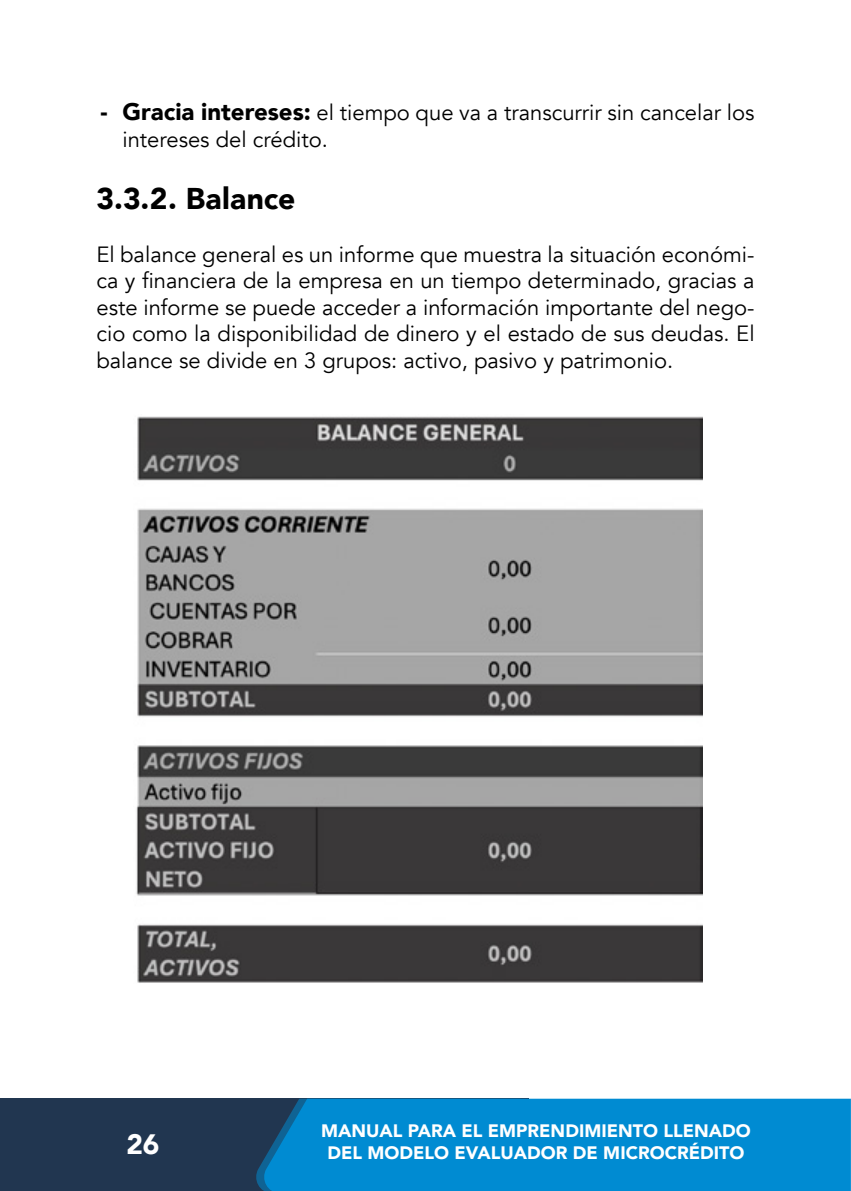
<style>
.page{position:relative;width:851px;height:1191px;background:#fff}
.page>*{position:absolute;margin:0;border:0;box-sizing:border-box;transform-origin:0 0}
.t1{font:900 30px "Avenir";letter-spacing:.005em;color:#000}
.t2{font:900 28px "Avenir";color:#fff}
.t3{font:22px/26.4px "Avenir";color:#000}
.t4{font:900 18px/22px "Avenir";color:#fff;text-align:center}
.s1{font-weight:900;font-size:24px}
</style>
<div class="page">
<div style="left:0;top:1098px;width:528px;height:93px;background:#213650"></div>
<div style="left:260px;top:1098px;width:590px;height:93px;background:#008bd2"></div>
<svg style="left:850px;top:1098px;width:1px;height:93px"></svg>
<img style="left:136px;top:416px;width:566px;height:567px">
<p class="t3" style="left:122px;top:100px;width:633px;text-indent:-22px"><span class="s1">- Gracia intereses:</span> el tiempo que va a transcurrir sin cancelar los intereses del crédito.</p>
<h1 class="t1" style="left:96px;top:173px;width:200px">3.3.2. Balance</h1>
<p class="t3" style="left:96px;top:242px;width:659px;text-align:justify">El balance general es un informe que muestra la situación económi&shy;ca y financiera de la empresa en un tiempo determinado, gracias a este informe se puede acceder a información importante del nego&shy;cio como la disponibilidad de dinero y el estado de sus deudas. El balance se divide en 3 grupos: activo, pasivo y patrimonio.</p>
<p class="t2" style="left:126px;top:1120px;width:35px">26</p>
<p class="t4" style="left:321px;top:1118px;width:431px">MANUAL PARA EL EMPRENDIMIENTO LLENADO<br>DEL MODELO EVALUADOR DE MICROCRÉDITO</p>
</div>
